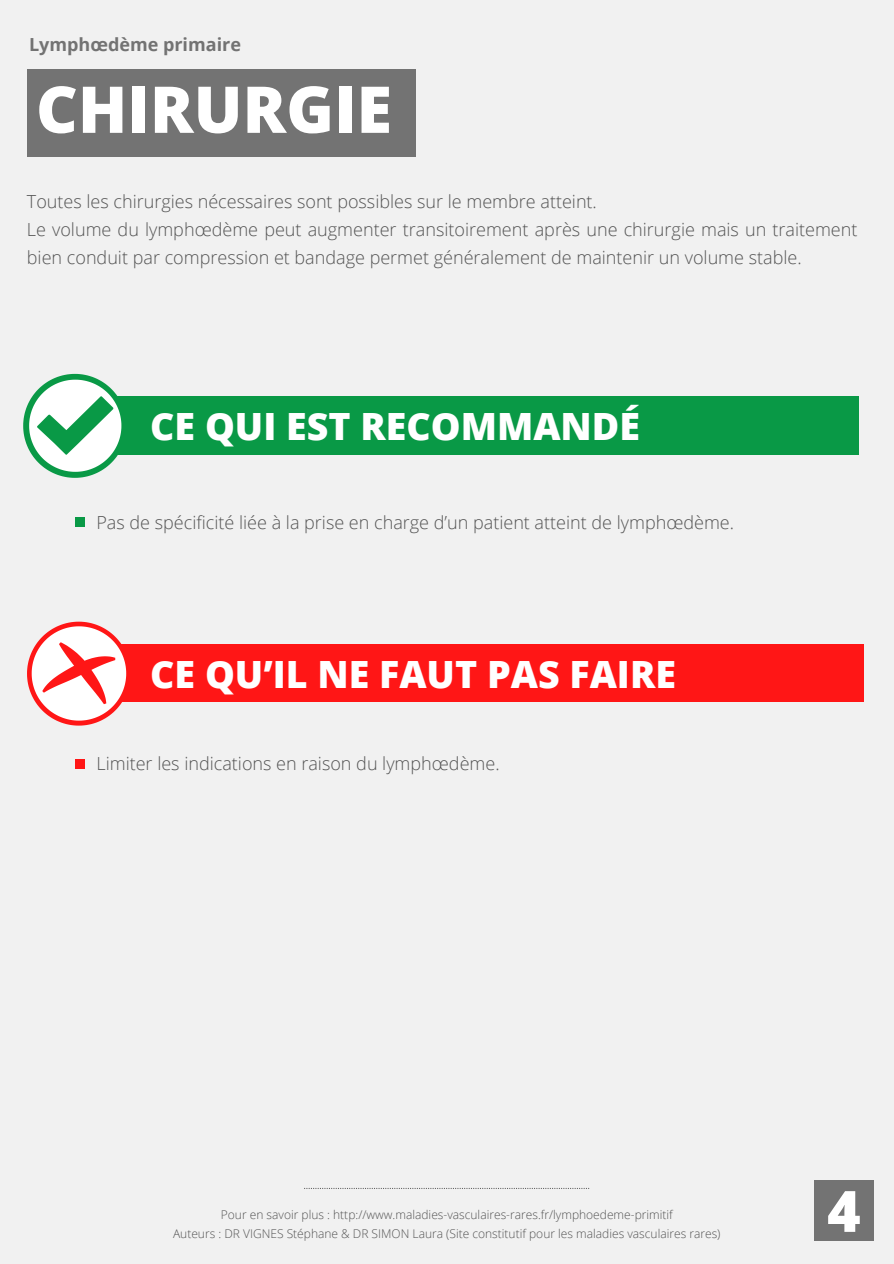
<style>
.page{position:relative;width:894px;height:1264px;background:#fff}
.page>*{position:absolute;margin:0;border:0;box-sizing:border-box;transform-origin:0 0}
.t1{font:800 64.5px "Open Sans";color:#fff}
.t2{font:800 57px "Open Sans";color:#fff}
.t3{font:800 37.5px "Open Sans";color:#fff}
.t4{font:300 18px/28.2px "Open Sans";color:#545454}
.t5{font:700 18px "Open Sans";color:#737373}
.t6{font:300 12px "Open Sans";color:#545454}
</style>
<div class="page">
<div style="left:0;top:0;width:893px;height:1263px;background:#f1f1f1"></div>
<div style="left:27px;top:69px;width:388px;height:88px;background:#737373"></div>
<div style="left:75px;top:517px;width:9px;height:9px;background:#099946"></div>
<div style="left:75px;top:759px;width:9px;height:9px;background:#ff1616"></div>
<div style="left:89px;top:396px;width:769px;height:58px;background:#099946"></div>
<svg style="left:23px;top:374px;width:104px;height:104px"></svg>
<div style="left:94px;top:644px;width:769px;height:58px;background:#ff1616"></div>
<svg style="left:27px;top:621px;width:100px;height:104px"></svg>
<div style="left:813px;top:1180px;width:60px;height:60px;background:#737373"></div>
<p class="t5" style="left:29px;top:32px;width:213px">Lymphœdème primaire</p>
<p class="t1" style="left:36px;top:64px;width:357px">CHIRURGIE</p>
<p class="t4" style="left:27px;top:187px;width:571px">Toutes les chirurgies nécessaires sont possibles sur le membre atteint.</p>
<p class="t4" style="left:27px;top:215px;width:831px">Le volume du lymphœdème peut augmenter transitoirement après une chirurgie mais un traitement bien conduit par compression et bandage permet généralement de maintenir un volume stable.</p>
<p class="t3" style="left:150px;top:400px;width:491px">CE QUI EST RECOMMANDÉ</p>
<p class="t4" style="left:96px;top:507px;width:639px">Pas de spécificité liée à la prise en charge d’un patient atteint de lymphœdème.</p>
<p class="t3" style="left:150px;top:648px;width:527px">CE QU’IL NE FAUT PAS FAIRE</p>
<p class="t4" style="left:96px;top:749px;width:404px">Limiter les indications en raison du lymphœdème.</p>
<p class="t6" style="left:221px;top:1206px;width:453px">Pour en savoir plus : http://www.maladies-vasculaires-rares.fr/lymphoedeme-primitif</p>
<p class="t6" style="left:173px;top:1225px;width:549px">Auteurs : DR VIGNES Stéphane &amp; DR SIMON Laura (Site constitutif pour les maladies vasculaires rares)</p>
<p class="t2" style="left:826px;top:1170px;width:35px">4</p>
</div>
